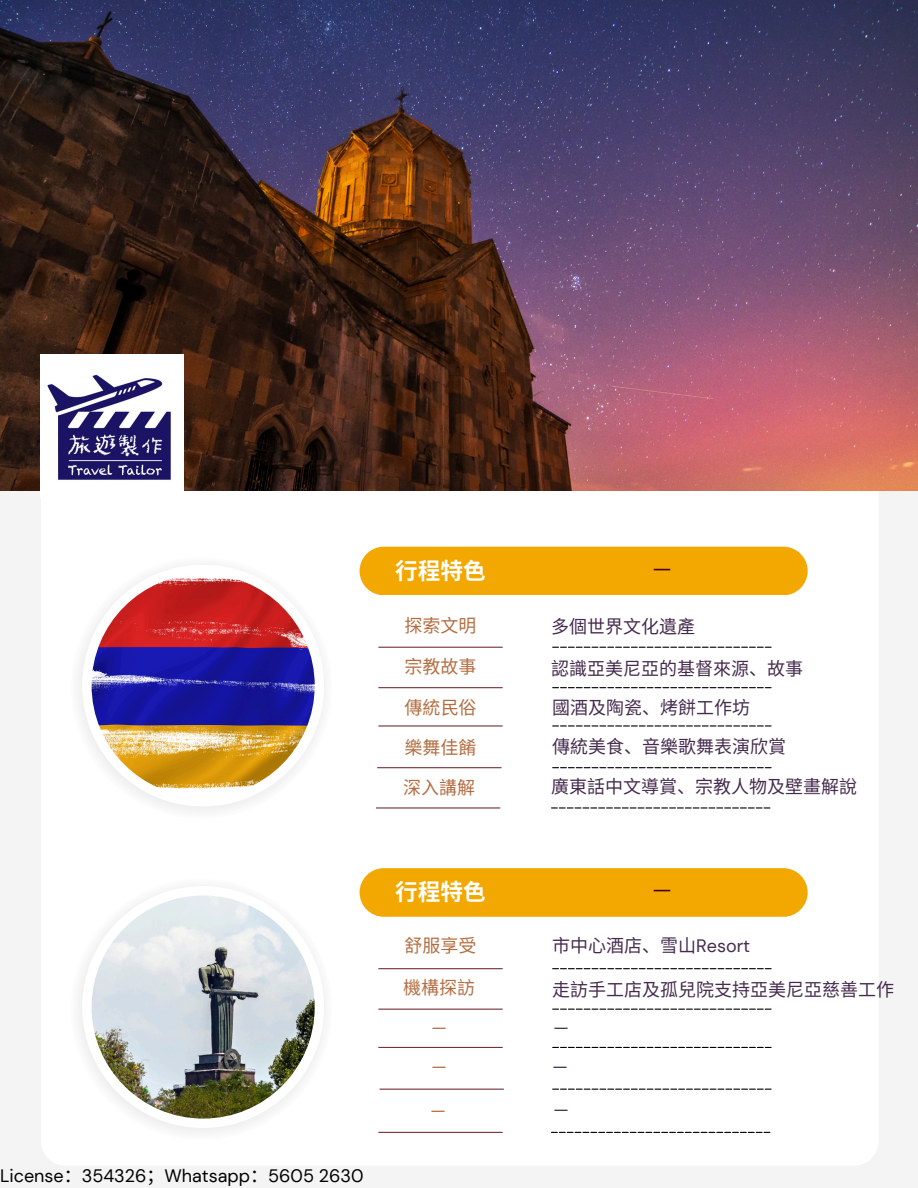
<style>
.page{position:relative;width:918px;height:1188px;background:#f4f4f4}
.page>*{position:absolute;margin:0;border:0;box-sizing:border-box;transform-origin:0 0}
.t1{font:700 22.65px "Noto Sans CJ Ksc";color:#fff}
.t2{font:22.65px "Noto Sans CJ Ksc";color:#440013}
.t3{font:18px "Noto Sans CJ Ksc";color:#452b4e}
.t4{font:18px "DM Sans";color:#000}
.t5{font:18px "Noto Sans CJ Ksc";color:#b46d41}
.s1{font-family:"Noto Sans CJ Ksc"}
.s2{font-family:"DM Sans"}
</style>
<div class="page">
<div style="left:41px;top:450px;width:838px;height:716px;background:#fff;border-radius:25px"></div>
<svg style="left:78px;top:564px;width:247px;height:248px"></svg>
<div style="left:82px;top:565px;width:242px;height:242px;background:#fff;border-radius:50%"></div>
<img style="left:92px;top:574px;width:223px;height:223px;border-radius:50%">
<div style="left:360px;top:547px;width:448px;height:48px;background:#f3a801;border-radius:24px"></div>
<div style="left:360px;top:868px;width:448px;height:49px;background:#f3a801;border-radius:24px"></div>
<hr style="left:379px;top:647px;width:123px;height:1px;background:#773234">
<hr style="left:379px;top:968px;width:123px;height:1px;background:#773234">
<hr style="left:379px;top:687px;width:123px;height:1px;background:#773234">
<hr style="left:379px;top:1009px;width:123px;height:1px;background:#773234">
<hr style="left:379px;top:725px;width:123px;height:2px;background:#773234">
<hr style="left:379px;top:1047px;width:123px;height:1px;background:#773234">
<svg style="left:552px;top:647px;width:220px;height:1px"></svg>
<svg style="left:552px;top:968px;width:220px;height:1px"></svg>
<svg style="left:552px;top:687px;width:220px;height:1px"></svg>
<svg style="left:552px;top:1009px;width:220px;height:1px"></svg>
<svg style="left:552px;top:725px;width:220px;height:2px"></svg>
<svg style="left:552px;top:1047px;width:220px;height:1px"></svg>
<svg style="left:552px;top:1089px;width:220px;height:1px"></svg>
<hr style="left:380px;top:1089px;width:124px;height:1px;background:#773234">
<svg style="left:552px;top:767px;width:220px;height:1px"></svg>
<hr style="left:378px;top:767px;width:123px;height:1px;background:#773234">
<img style="left:0;top:0;width:918px;height:490px">
<svg style="left:551px;top:807px;width:219px;height:2px"></svg>
<hr style="left:376px;top:807px;width:124px;height:2px;background:#773234">
<svg style="left:551px;top:1132px;width:219px;height:1px"></svg>
<hr style="left:379px;top:1132px;width:123px;height:1px;background:#773234">
<img style="left:41px;top:355px;width:143px;height:135px">
<svg style="left:78px;top:886px;width:247px;height:247px"></svg>
<div style="left:82px;top:886px;width:242px;height:242px;background:#fff;border-radius:50%"></div>
<img style="left:92px;top:895px;width:223px;height:224px;border-radius:50%">
<p class="t1" style="left:395px;top:552px;width:91px">行程特色</p>
<p class="t2" style="left:651px;top:551px;width:18px">－</p>
<p class="t5" style="left:405px;top:612px;width:74px">探索文明</p>
<p class="t3" style="left:551px;top:612px;width:146px">多個世界文化遺產</p>
<p class="t5" style="left:405px;top:652px;width:74px">宗教故事</p>
<p class="t5" style="left:405px;top:693px;width:74px">傳統民俗</p>
<p class="t3" style="left:551px;top:655px;width:254px">認識亞美尼亞的基督來源、故事</p>
<p class="t3" style="left:552px;top:693px;width:200px">國酒及陶瓷、烤餅工作坊</p>
<p class="t5" style="left:405px;top:733px;width:74px">樂舞佳餚</p>
<p class="t3" style="left:552px;top:732px;width:236px">傳統美食、音樂歌舞表演欣賞</p>
<p class="t5" style="left:403px;top:773px;width:74px">深入講解</p>
<p class="t3" style="left:551px;top:773px;width:308px">廣東話中文導賞、宗教人物及壁畫解說</p>
<h1 class="t4" style="left:0;top:1164px;width:365px">License<span class="s1">：</span>354326<span class="s1">；</span>Whatsapp<span class="s1">：</span>5605 2630</h1>
<p class="t1" style="left:395px;top:874px;width:91px">行程特色</p>
<p class="t5" style="left:405px;top:931px;width:74px">舒服享受</p>
<p class="t5" style="left:403px;top:974px;width:74px">機構探訪</p>
<p class="t5" style="left:430px;top:1014px;width:15px">－</p>
<p class="t5" style="left:430px;top:1053px;width:15px">－</p>
<h1 class="t2" style="left:651px;top:873px;width:18px">－</h1>
<p class="t3" style="left:552px;top:931px;width:200px">市中心酒店、雪山 <span class="s2">Resort</span></p>
<p class="t3" style="left:552px;top:975px;width:344px">走訪手工店及孤兒院支持亞美尼亞慈善工作</p>
<p class="t3" style="left:552px;top:1014px;width:15px">－</p>
<p class="t3" style="left:551px;top:1053px;width:15px">－</p>
<p class="t5" style="left:429px;top:1097px;width:15px">－</p>
<p class="t3" style="left:552px;top:1096px;width:15px">－</p>
</div>
